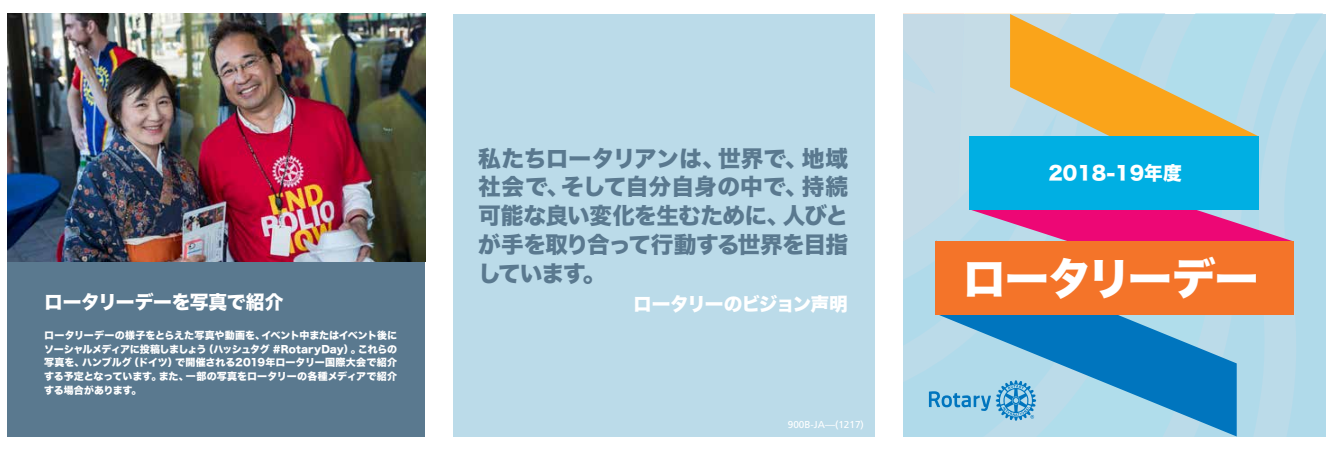
<style>
.page{position:relative;width:1339px;height:450px;background:#fff}
.page>*{position:absolute;margin:0;border:0;box-sizing:border-box;transform-origin:0 0}
.t1{font:43.75px "Hira Kaku Std W8";letter-spacing:-.02em;color:#fff}
.t2{font:22.62px/28.8px "Hira Kaku Std W8";letter-spacing:-.025em;color:#5a798f;text-align:justify}
.t3{font:18.75px "Hira Kaku Std W8";letter-spacing:-.015em;color:#fff}
.t4{font:18.75px "Hira Kaku Std W8";letter-spacing:-.055em;color:#fff}
.t5{font:10px/13.8px "Hira Kaku Std W8";letter-spacing:-.005em;color:#fff;text-align:justify}
.t6{font:10px "Frutiger LT Std";color:#fff}
</style>
<div class="page">
<div style="left:8px;top:14px;width:417px;height:422px;background:#5a798f"></div>
<svg style="left:903px;top:14px;width:422px;height:422px;background:#b3d9e9"></svg>
<svg style="left:903px;top:14px;width:107px;height:380px;background:#bddae6"></svg>
<svg style="left:903px;top:14px;width:71px;height:259px;background:#c2dae6"></svg>
<div style="left:453px;top:14px;width:422px;height:422px;background:#bbdbe9"></div>
<img style="left:8px;top:13px;width:417px;height:249px">
<svg style="left:1010px;top:14px;width:248px;height:122px;background:#d2c492"></svg>
<svg style="left:929px;top:380px;width:7px;height:41px"></svg>
<svg style="left:969px;top:136px;width:325px;height:105px;background:#cc67aa"></svg>
<div style="left:969px;top:136px;width:289px;height:73px;background:#00afe3"></div>
<svg style="left:936px;top:314px;width:300px;height:123px;background:#65add5"></svg>
<div style="left:936px;top:241px;width:358px;height:73px;background:#f47429"></div>
<h3 class="t3" style="left:44px;top:292px;width:241px">ロータリーデーを写真で紹介</h3>
<p class="t5" style="left:44px;top:329px;width:354px">ロータリーデーの様子をとらえた写真や動画を、イベント中またはイベント後にソーシャルメディアに投稿しましょう（ハッシュタグ #RotaryDay）。これらの写真を、ハンブルグ（ドイツ）で開催される2019年ロータリー国際大会で紹介する予定となっています。また、一部の写真をロータリーの各種メディアで紹介する場合があります。</p>
<h2 class="t2" style="left:478px;top:144px;width:372px">私たちロータリアンは、世界で、地域社会で、そして自分自身の中で、持続可能な良い変化を生むために、人びとが手を取り合って行動する世界を目指しています。</h2>
<h3 class="t4" style="left:633px;top:294px;width:216px">ロータリーのビジョン声明</h3>
<p class="t6" style="left:788px;top:418px;width:78px">900B-JA—(1217)</p>
<h3 class="t3" style="left:1048px;top:163px;width:135px">2018-19年度</h3>
<h1 class="t1" style="left:962px;top:255px;width:298px">ロータリーデー</h1>
</div>
